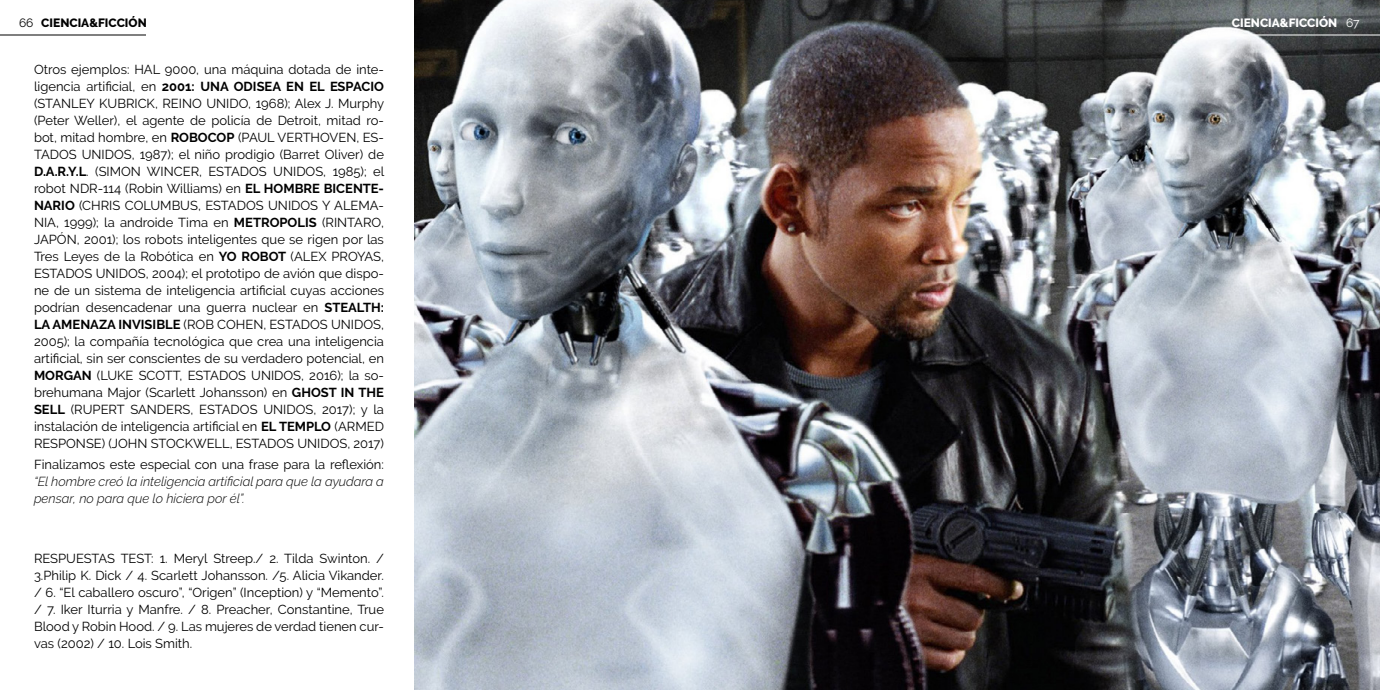
<style>
.page{position:relative;width:1380px;height:690px;background:#fff}
.page>*{position:absolute;margin:0;border:0;box-sizing:border-box;transform-origin:0 0}
.t1{font:13px/17px "Raleway";color:#000;text-align:justify}
.t2{font:italic 300 13px/17px "Raleway";color:#000}
.t3{font:700 13px "Raleway";color:#000}
.t4{font:800 12px "Raleway";color:#000}
.t5{font:800 12px "Raleway";color:#fff}
.s1{font-weight:400}
.s2{font-weight:700}
</style>
<div class="page">
<img style="left:414px;top:0;width:966px;height:690px">
<hr style="left:1234px;top:34px;width:146px;height:2px;background:#fff">
<hr style="left:0;top:34px;width:146px;height:2px;background:#000">
<p class="t4" style="left:19px;top:16px;width:129px"><span class="s1">66</span> CIENCIA&amp;FICCIÓN</p>
<p class="t5" style="left:1232px;top:16px;width:129px">CIENCIA&amp;FICCIÓN <span class="s1">67</span></p>
<p class="t1" style="left:34px;top:61px;width:351px">Otros ejemplos: HAL 9000, una máquina dotada de inte&shy;ligencia artificial, en <span class="s2">2001: UNA</span></p>
<p class="t3" style="left:234px;top:79px;width:9px">ODIS</p>
<p class="t3" style="left:265px;top:79px;width:98px">EA EN EL ESPACIO</p>
<p class="t1" style="left:34px;top:95px;width:352px">(STANLEY KUBRICK, REINO UNIDO, 1968); Alex J. Murphy (Peter Weller), el agente de policía de Detroit, mitad ro&shy;bot, mitad hombre, en <span class="s2">ROBOCO</span></p>
<p class="t1" style="left:34px;top:129px;width:352px;text-indent:192px"><span class="s2">P</span> (PAUL VERTHOVEN, ES-TADOS UNIDOS, 1987); el niño prodigio (Barret Oliver) de <span class="s2">D.A.R.Y.L</span>. (SIMON WINCER, ESTADOS UNIDOS, 1985); el robot NDR-114 (Robin Williams) en <span class="s2">EL HOMBR</span></p>
<p class="t3" style="left:312px;top:181px;width:73px">E BICENTE-</p>
<p class="t1" style="left:34px;top:197px;width:351px;text-indent:45px">(CHRIS COLUMBUS, ESTADOS UNIDOS Y ALEMA-<br>NIA, 1999); la androide Tima en <span class="s2">METRO</span></p>
<p class="t3" style="left:34px;top:198px;width:9px">NARIO</p>
<p class="t1" style="left:34px;top:214px;width:352px;text-indent:246px"><span class="s2">POLIS</span> (RINTARO, JAPÓN, 2001); los robots inteligentes que se rigen por las Tres Leyes de la Robótica en <span class="s2">YO ROBOT</span></p>
<p class="t1" style="left:34px;top:248px;width:352px;text-indent:257px">(ALEX PROYAS, ESTADOS UNIDOS, 2004); el prototipo de avión que dispo&shy;ne de un sistema de inteligencia artificial cuyas acciones podrían desencadenar una guerra nuclear en <span class="s2">STEALTH :<br>LAAMENAZA</span></p>
<p class="t1" style="left:34px;top:316px;width:352px;text-indent:131px"><span class="s2">LE</span> (ROB COHEN, ESTADOS UNIDOS, 2005); la compañía tecnológica que crea una inteligencia artificial, sin ser conscientes de su verdadero potencial, en</p>
<p class="t3" style="left:34px;top:368px;width:11px">MORGAN</p>
<p class="t3" style="left:119px;top:317px;width:8px">INVISIB</p>
<p class="t1" style="left:34px;top:367px;width:352px;text-indent:63px">(LUKE SCOTT, ESTADOS UNIDOS, 2016); la so&shy;brehumana Major (Scarlett Johansson) en <span class="s2">GHOST</span></p>
<p class="t1" style="left:34px;top:384px;width:351px;text-indent:307px"><span class="s2">INTHE SELL</span> (RUPERT SANDERS, ESTADOS UNIDOS, 2017); y la instalación de inteligencia artificial en <span class="s2">EL TEMPLO</span> (ARMED RESPONSE) (JOHN STOCKWELL, ESTADOS UNIDOS, 2017)</p>
<p class="t1" style="left:34px;top:456px;width:352px">Finalizamos este especial con una frase para la reflexión:</p>
<p class="t2" style="left:34px;top:473px;width:352px">“El hombre creó la inteligencia artificial para que la ayudara a pensar, no para que lo hiciera por él”.</p>
<p class="t1" style="left:34px;top:550px;width:352px">RESPUESTAS TEST: 1. Meryl Streep./ 2. Tilda Swinton. / 3.Philip K. Dick / 4. Scarlett Johansson. /5. Alicia Vikander. / 6. “El caballero oscuro”, “Origen” (Inception) y “Memento”. / 7. Iker Iturria y Manfre. / 8. Preacher, Constantine, True Blood y Robin Hood. / 9. Las mujeres de verdad tienen cur&shy;vas (2002) / 10. Lois Smith.</p>
</div>
